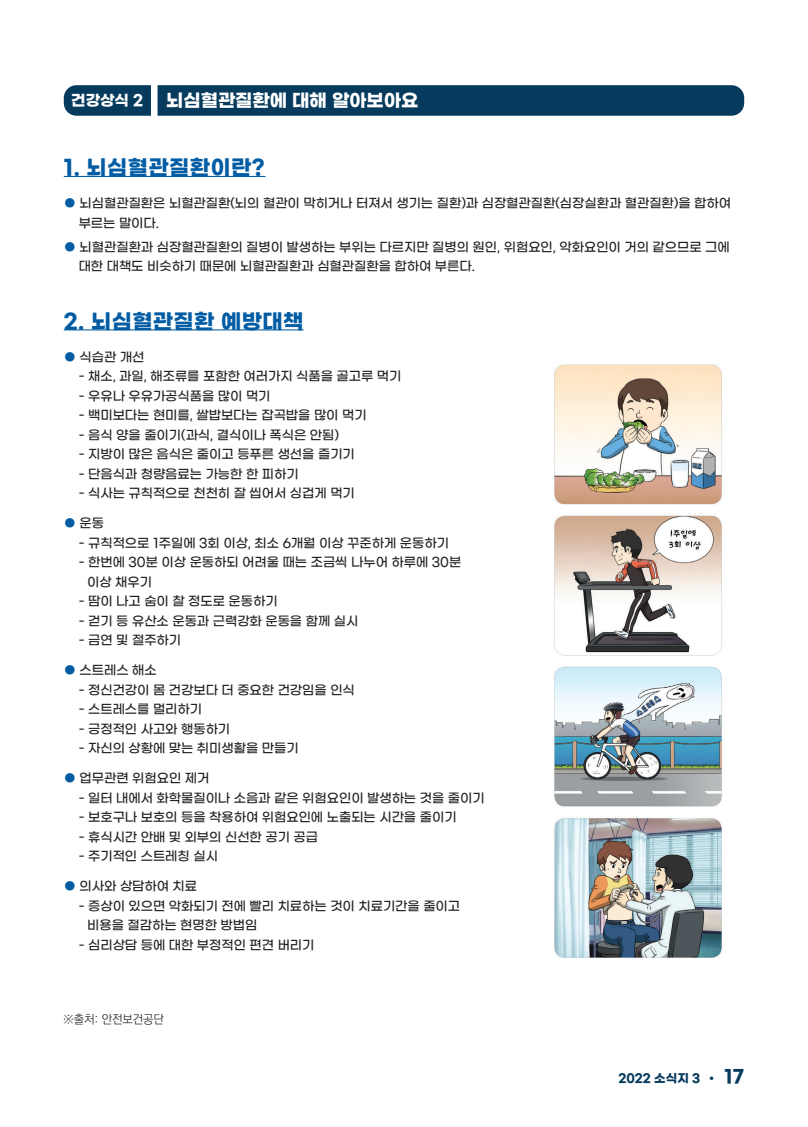
<style>
.page{position:relative;width:808px;height:1127px;background:#fff}
.page>*{position:absolute;margin:0;border:0;box-sizing:border-box;transform-origin:0 0}
.t1{font:700 21px "Gmarket Sans";letter-spacing:.02em;color:#015ca3}
.t2{font:700 18px "Gmarket Sans";color:#fff}
.t3{font:700 15px "Gmarket Sans";color:#fff}
.t4{font:500 12.75px/19.5px "Gmarket Sans";color:#231f20}
.t5{font:700 12px "Gmarket Sans";color:#063b5d}
.t6{font:12px "Ko Pub World Dotum PL";letter-spacing:-.01em;color:#231f20}
.s1{color:#015ca3}
.s2{font-size:18px}
</style>
<div class="page">
<div style="left:158px;top:85px;width:586px;height:31px;background:#063b5d"></div>
<svg style="left:64px;top:85px;width:87px;height:31px;background:#0f4263"></svg>
<hr style="left:64px;top:176px;width:201px;height:1px;background:#015ca3">
<hr style="left:64px;top:329px;width:240px;height:1px;background:#015ca3">
<img style="left:554px;top:364px;width:168px;height:594px">
<p class="t3" style="left:71px;top:92px;width:73px">건강상식 2</p>
<p class="t2" style="left:166px;top:90px;width:254px">뇌심혈관질환에 대해 알아보아요</p>
<p class="t1" style="left:64px;top:156px;width:203px">1. 뇌심혈관질환이란?</p>
<p class="t4" style="left:79px;top:194px;width:654px;text-indent:-15px"><span class="s1">●</span> 뇌심혈관질환은 뇌혈관질환(뇌의 혈관이 막히거나 터져서 생기는 질환)과 심장혈관질환(심장실환과 혈관질환)을 합하여 부르는 말이다.</p>
<p class="t4" style="left:79px;top:238px;width:652px;text-indent:-15px"><span class="s1">●</span> 뇌혈관질환과 심장혈관질환의 질병이 발생하는 부위는 다르지만 질병의 원인, 위험요인, 악화요인이 거의 같으므로 그에 대한 대책도 비슷하기 때문에 뇌혈관질환과 심혈관질환을 합하여 부른다.</p>
<p class="t1" style="left:64px;top:310px;width:241px">2. 뇌심혈관질환 예방대책</p>
<p class="t4" style="left:64px;top:348px;width:82px"><span class="s1">●</span> 식습관 개선</p>
<p class="t4" style="left:79px;top:367px;width:324px">- 채소, 과일, 해조류를 포함한 여러가지 식품을 골고루 먹기</p>
<p class="t4" style="left:79px;top:387px;width:193px">- 우유나 우유가공식품을 많이 먹기</p>
<p class="t4" style="left:79px;top:406px;width:289px">- 백미보다는 현미를, 쌀밥보다는 잡곡밥을 많이 먹기</p>
<p class="t4" style="left:79px;top:426px;width:262px">- 음식 양을 줄이기(과식, 결식이나 폭식은 안됨)</p>
<p class="t4" style="left:79px;top:445px;width:278px">- 지방이 많은 음식은 줄이고 등푸른 생선을 즐기기</p>
<p class="t4" style="left:79px;top:465px;width:221px">- 단음식과 청량음료는 가능한 한 피하기</p>
<p class="t4" style="left:79px;top:484px;width:278px">- 식사는 규칙적으로 천천히 잘 씹어서 싱겁게 먹기</p>
<p class="t4" style="left:64px;top:514px;width:42px"><span class="s1">●</span> 운동</p>
<p class="t4" style="left:79px;top:534px;width:372px">- 규칙적으로 1주일에 3회 이상, 최소 6개월 이상 꾸준하게 운동하기</p>
<p class="t4" style="left:87px;top:553px;width:376px;text-indent:-9px">- 한번에 30분 이상 운동하되 어려울 때는 조금씩 나누어 하루에 30분 이상 채우기</p>
<p class="t4" style="left:79px;top:592px;width:201px">- 땀이 나고 숨이 찰 정도로 운동하기</p>
<p class="t4" style="left:79px;top:612px;width:281px">- 걷기 등 유산소 운동과 근력강화 운동을 함께 실시</p>
<p class="t4" style="left:79px;top:631px;width:104px">- 금연 및 절주하기</p>
<p class="t4" style="left:64px;top:661px;width:94px"><span class="s1">●</span> 스트레스 해소</p>
<p class="t4" style="left:79px;top:681px;width:278px">- 정신건강이 몸 건강보다 더 중요한 건강임을 인식</p>
<p class="t4" style="left:79px;top:700px;width:125px">- 스트레스를 멀리하기</p>
<p class="t4" style="left:79px;top:720px;width:153px">- 긍정적인 사고와 행동하기</p>
<p class="t4" style="left:79px;top:739px;width:221px">- 자신의 상황에 맞는 취미생활을 만들기</p>
<p class="t4" style="left:64px;top:769px;width:147px"><span class="s1">●</span> 업무관련 위험요인 제거</p>
<p class="t4" style="left:79px;top:789px;width:407px">- 일터 내에서 화학물질이나 소음과 같은 위험요인이 발생하는 것을 줄이기</p>
<p class="t4" style="left:79px;top:808px;width:379px">- 보호구나 보호의 등을 착용하여 위험요인에 노출되는 시간을 줄이기</p>
<p class="t4" style="left:79px;top:828px;width:241px">- 휴식시간 안배 및 외부의 신선한 공기 공급</p>
<p class="t4" style="left:79px;top:847px;width:141px">- 주기적인 스트레칭 실시</p>
<p class="t4" style="left:64px;top:877px;width:135px"><span class="s1">●</span> 의사와 상담하여 치료</p>
<p class="t4" style="left:87px;top:897px;width:374px;text-indent:-9px">- 증상이 있으면 악화되기 전에 빨리 치료하는 것이 치료기간을 줄이고 비용을 절감하는 현명한 방법임</p>
<p class="t4" style="left:79px;top:936px;width:237px">- 심리상담 등에 대한 부정적인 편견 버리기</p>
<p class="t6" style="left:63px;top:1011px;width:102px">※출처: 안전보건공단</p>
<p class="t5" style="left:618px;top:1072px;width:127px">2022 소식지 3 <span class="s2">· 17</span></p>
</div>
